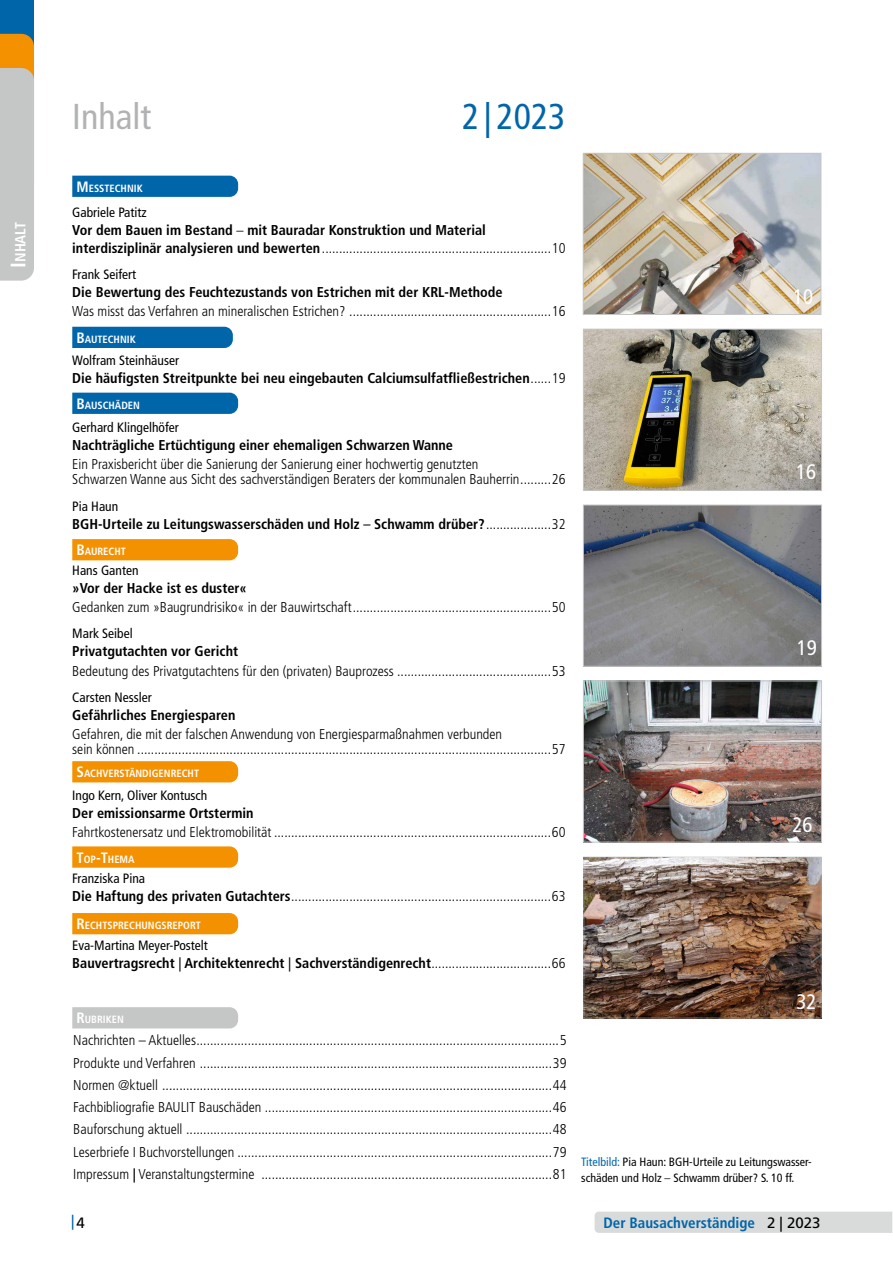
<style>
.page{position:relative;width:893px;height:1263px;background:#fff}
.page>*{position:absolute;margin:0;border:0;box-sizing:border-box;transform-origin:0 0}
.t1{font:condensed 36px "Frutiger LT Std";color:#b1b2b3}
.t2{font:condensed 36px "Frutiger LT Std";color:#0065a9}
.t3{font:condensed 21px "Frutiger LT Std";color:#fff}
.t4{font:700 condensed 15px "Frutiger LT Std";color:#0065a9}
.t5{font:15px "Frutiger LT Std";color:#0065a9}
.t6{font:700 condensed 14.7px "Frutiger LT Std";color:#fff}
.Inhalt_Haupttitel{font:300 condensed 14.25px "Frutiger LT Std";color:#000}
.Inhalt_Untertitel{font:300 condensed 14.25px/15px "Frutiger LT Std";color:#000}
.Inhalt_Haupttitel-2{font:700 condensed 14.25px/18px "Frutiger LT Std";color:#000}
.Inhalt_Autor{font:condensed 13.5px "Frutiger LT Std";color:#000}
.beitrag_copy{font:condensed 12px/16.5px "Frutiger LT Std";color:#000}
.t7{font:700 condensed 10.5px "Frutiger LT Std";color:#fff}
.s1{font-size:21px}
.s2{font-size:15px}
.s3{font-weight:300;font-stretch:normal}
.s4{font-weight:300}
.s5{font-weight:400}
.s6{font-weight:700}
.s7{color:#0065a9}
.s8{color:#000}
.s9{font-weight:400;font-stretch:normal;color:#000}
</style>
<div class="page">
<svg style="left:0;top:0;width:34px;height:281px;background:#b2b3aa"></svg>
<div style="left:595px;top:1211px;width:298px;height:22px;background:#d9dada"></div>
<div style="left:72px;top:393px;width:166px;height:21px;background:#0065a9"></div>
<div style="left:72px;top:327px;width:161px;height:21px;background:#0065a9"></div>
<div style="left:72px;top:176px;width:166px;height:21px;background:#0065a9"></div>
<div style="left:72px;top:913px;width:166px;height:21px;background:#f39100"></div>
<div style="left:72px;top:1007px;width:166px;height:21px;background:#c5c6c6"></div>
<div style="left:72px;top:539px;width:166px;height:21px;background:#f39100"></div>
<svg style="left:72px;top:846px;width:166px;height:22px;background:#f3950b"></svg>
<div style="left:72px;top:761px;width:166px;height:21px;background:#f39100"></div>
<img style="left:585px;top:155px;width:234px;height:158px">
<div style="left:583px;top:153px;width:238px;height:162px;border:1px solid #c5c6c6"></div>
<img style="left:585px;top:331px;width:235px;height:158px">
<div style="left:583px;top:329px;width:239px;height:162px;border:1px solid #c5c6c6"></div>
<img style="left:586px;top:859px;width:233px;height:157px">
<div style="left:584px;top:857px;width:237px;height:161px;border:1px solid #c5c6c6"></div>
<img style="left:585px;top:683px;width:235px;height:157px">
<div style="left:583px;top:681px;width:239px;height:161px;border:1px solid #c5c6c6"></div>
<img style="left:585px;top:507px;width:235px;height:157px">
<div style="left:583px;top:505px;width:239px;height:161px;border:1px solid #c5c6c6"></div>
<p class="t6" style="left:12px;top:268px;width:47px;rotate:-90deg"><span class="s1">I</span>NHALT</p>
<p class="t1" style="left:72px;top:96px;width:80px">Inhalt</p>
<p class="t2" style="left:462px;top:96px;width:105px">2 | 2023</p>
<p class="t7" style="left:77px;top:182px;width:68px"><span class="s2">M</span>ESSTECHNIK</p>
<p class="Inhalt_Autor" style="left:72px;top:204px;width:76px">Gabriele Patitz</p>
<p class="Inhalt_Haupttitel-2" style="left:72px;top:221px;width:495px">Vor dem Bauen im Bestand <span class="s3">–</span> mit Bauradar Konstruktion und Material interdisziplinär analysieren und bewerten<span class="s4">...................................................................10</span></p>
<p class="Inhalt_Autor" style="left:72px;top:267px;width:65px">Frank Seifert</p>
<p class="Inhalt_Haupttitel-2" style="left:72px;top:283px;width:432px">Die Bewertung des Feuchtezustands von Estrichen mit der KRL-Methode</p>
<p class="Inhalt_Untertitel" style="left:72px;top:304px;width:495px">Was misst das Verfahren an mineralischen Estrichen? ...........................................................16</p>
<p class="Inhalt_Autor" style="left:72px;top:353px;width:108px">Wolfram Steinhäuser</p>
<p class="Inhalt_Haupttitel-2" style="left:72px;top:369px;width:495px">Die häufigsten Streitpunkte bei neu eingebauten Calciumsulfatfließestrichen<span class="s4">......19</span></p>
<p class="Inhalt_Autor" style="left:72px;top:419px;width:108px">Gerhard Klingelhöfer</p>
<p class="Inhalt_Haupttitel-2" style="left:72px;top:436px;width:382px">Nachträgliche Ertüchtigung einer ehemaligen Schwarzen Wanne</p>
<p class="Inhalt_Untertitel" style="left:72px;top:457px;width:495px">Ein Praxisbericht über die Sanierung der Sanierung einer hochwertig genutzten<br>Schwarzen Wanne aus Sicht des sachverständigen Beraters der kommunalen Bauherrin.........26</p>
<p class="Inhalt_Autor" style="left:72px;top:498px;width:47px">Pia Haun</p>
<p class="Inhalt_Haupttitel-2" style="left:72px;top:515px;width:495px">BGH-Urteile zu Leitungswasserschäden und Holz <span class="s5">–</span> Schwamm drüber?<span class="s4">...................32</span></p>
<p class="Inhalt_Autor" style="left:72px;top:562px;width:68px">Hans Ganten</p>
<p class="Inhalt_Haupttitel-2" style="left:72px;top:579px;width:176px">»Vor der Hacke ist es duster«</p>
<p class="Inhalt_Untertitel" style="left:72px;top:599px;width:495px">Gedanken zum »Baugrundrisiko« in der Bauwirtschaft..........................................................50</p>
<p class="Inhalt_Autor" style="left:72px;top:626px;width:62px">Mark Seibel</p>
<p class="Inhalt_Haupttitel-2" style="left:72px;top:642px;width:167px">Privatgutachten vor Gericht</p>
<p class="Inhalt_Untertitel" style="left:72px;top:663px;width:495px">Bedeutung des Privatgutachtens für den (privaten) Bauprozess .............................................53</p>
<p class="Inhalt_Autor" style="left:72px;top:689px;width:81px">Carsten Nessler</p>
<p class="Inhalt_Haupttitel-2" style="left:72px;top:706px;width:165px">Gefährliches Energiesparen</p>
<p class="Inhalt_Untertitel" style="left:72px;top:727px;width:495px">Gefahren, die mit der falschen Anwendung von Energiesparmaßnahmen verbunden<br>sein können .........................................................................................................................57</p>
<p class="Inhalt_Autor" style="left:72px;top:787px;width:137px">Ingo Kern, Oliver Kontusch</p>
<p class="Inhalt_Haupttitel-2" style="left:72px;top:804px;width:183px">Der emissionsarme Ortstermin</p>
<p class="Inhalt_Untertitel" style="left:72px;top:825px;width:495px">Fahrtkostenersatz und Elektromobilität .................................................................................60</p>
<p class="Inhalt_Autor" style="left:72px;top:870px;width:74px">Franziska Pina</p>
<p class="Inhalt_Haupttitel" style="left:72px;top:888px;width:495px"><span class="s6">Die Haftung des privaten Gutachters</span>............................................................................63</p>
<p class="Inhalt_Autor" style="left:72px;top:937px;width:137px">Eva-Martina Meyer-Postelt</p>
<p class="Inhalt_Haupttitel-2" style="left:72px;top:954px;width:495px">Bauvertragsrecht <span class="s5">|</span> Architektenrecht <span class="s5">|</span> Sachverständigenrecht<span class="s4">...................................66</span></p>
<p class="t7" style="left:77px;top:333px;width:61px"><span class="s2">B</span>AUTECHNIK</p>
<p class="t7" style="left:77px;top:399px;width:65px"><span class="s2">B</span>AUSCHÄDEN</p>
<p class="t7" style="left:77px;top:545px;width:51px"><span class="s2">B</span>AURECHT</p>
<p class="t7" style="left:77px;top:767px;width:124px"><span class="s2">S</span>ACHVERSTÄNDIGENRECHT</p>
<p class="t7" style="left:77px;top:853px;width:60px"><span class="s2">T</span>OP<span class="s2">-T</span>HEMA</p>
<p class="t7" style="left:77px;top:919px;width:126px"><span class="s2">R</span>ECHTSPRECHUNGSREPORT</p>
<p class="t7" style="left:77px;top:1013px;width:49px"><span class="s2">R</span>UBRIKEN</p>
<p class="Inhalt_Haupttitel" style="left:73px;top:1032px;width:495px">Nachrichten – Aktuelles..........................................................................................................5</p>
<p class="Inhalt_Haupttitel" style="left:73px;top:1054px;width:495px">Produkte und Verfahren .......................................................................................................39</p>
<p class="Inhalt_Haupttitel" style="left:73px;top:1077px;width:495px">Normen @ktuell ..................................................................................................................44</p>
<p class="Inhalt_Haupttitel" style="left:73px;top:1099px;width:495px">Fachbibliografie BAULIT Bauschäden ....................................................................................46</p>
<p class="Inhalt_Haupttitel" style="left:73px;top:1121px;width:495px">Bauforschung aktuell ...........................................................................................................48</p>
<p class="Inhalt_Haupttitel" style="left:73px;top:1143px;width:495px">Leserbriefe I Buchvorstellungen ............................................................................................79</p>
<p class="Inhalt_Haupttitel" style="left:73px;top:1166px;width:495px">Impressum <span class="s6">|</span> Veranstaltungstermine .....................................................................................81</p>
<p class="t3" style="left:793px;top:284px;width:22px">10</p>
<p class="t3" style="left:796px;top:459px;width:22px">16</p>
<p class="t3" style="left:797px;top:635px;width:22px">19</p>
<p class="t3" style="left:792px;top:812px;width:22px">26</p>
<p class="t3" style="left:797px;top:989px;width:22px">32</p>
<p class="beitrag_copy" style="left:581px;top:1153px;width:232px"><span class="s7">Titelbild:</span> Pia Haun: BGH-Urteile zu Leitungswasser&shy;schäden und Holz <span class="s3">–</span> Schwamm drüber? S. 10 ff.</p>
<p class="t5" style="left:71px;top:1212px;width:15px">|<span class="s8">4</span></p>
<p class="t4" style="left:603px;top:1214px;width:218px">Der Bausachverständige <span class="s9">2 | 2023</span></p>
</div>
